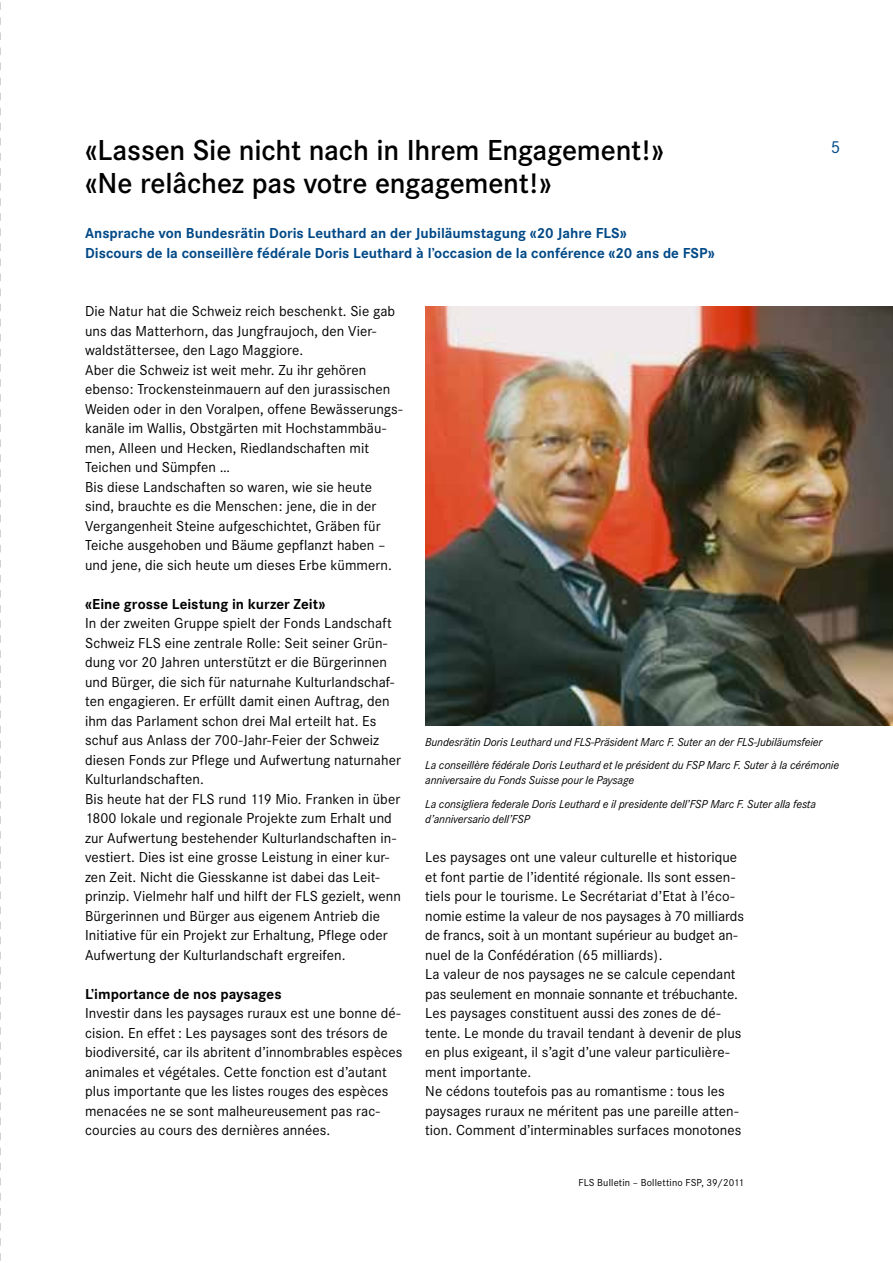
<style>
.page{position:relative;width:893px;height:1263px;background:#fff}
.page>*{position:absolute;margin:0;border:0;box-sizing:border-box;transform-origin:0 0}
.t1{font:600 30px/33px "Corporate S";letter-spacing:-.01em;color:#000}
.t2{font:18px "Corporate S";color:#004987}
.t3{font:15px/19.5px "Corporate S";letter-spacing:.005em;color:#000}
.t4{font:700 15px/19.5px "Corporate S";color:#004987}
.t5{font:700 15px "Corporate S";color:#000}
.t6{font:italic 12px/24px "Corporate S";letter-spacing:-.01em;color:#000}
.t7{font:10.5px "Corporate S";letter-spacing:.015em;color:#000}
</style>
<div class="page">
<img style="left:425px;top:306px;width:468px;height:420px">
<svg style="left:0;top:2px;width:1px;height:1259px"></svg>
<h1 class="t1" style="left:85px;top:134px;width:580px">«Lassen Sie nicht nach in Ihrem Engagement!» «Ne relâchez pas votre engagement!»</h1>
<p class="t4" style="left:85px;top:224px;width:631px">Ansprache von Bundesrätin Doris Leuthard an der Jubiläumstagung «20 Jahre FLS»<br>Discours de la conseillère fédérale Doris Leuthard à l’occasion de la conférence «20 ans de FSP»</p>
<p class="t2" style="left:831px;top:137px;width:11px">5</p>
<p class="t3" style="left:85px;top:302px;width:319px">Die Natur hat die Schweiz reich beschenkt. Sie gab uns das Matterhorn, das Jungfraujoch, den Vier&shy;waldstättersee, den Lago Maggiore.<br>Aber die Schweiz ist weit mehr. Zu ihr gehören ebenso: Trockensteinmauern auf den jurassischen Weiden oder in den Voralpen, offene Bewässerungs&shy;kanäle im Wallis, Obstgärten mit Hochstammbäu&shy;men, Alleen und Hecken, Riedlandschaften mit Teichen und Sümpfen …<br>Bis diese Landschaften so waren, wie sie heute sind, brauchte es die Menschen: jene, die in der Vergangenheit Steine aufgeschichtet, Gräben für Teiche ausgehoben und Bäume gepflanzt haben – und jene, die sich heute um dieses Erbe kümmern.</p>
<p class="t5" style="left:85px;top:595px;width:242px">«Eine grosse Leistung in kurzer Zeit»</p>
<p class="t3" style="left:85px;top:614px;width:317px">In der zweiten Gruppe spielt der Fonds Landschaft Schweiz FLS eine zentrale Rolle: Seit seiner Grün&shy;dung vor 20 Jahren unterstützt er die Bürgerinnen und Bürger, die sich für naturnahe Kulturlandschaf&shy;ten engagieren. Er erfüllt damit einen Auftrag, den ihm das Parlament schon drei Mal erteilt hat. Es schuf aus Anlass der 700-Jahr-Feier der Schweiz diesen Fonds zur Pflege und Aufwertung naturnaher Kulturlandschaften.<br>Bis heute hat der FLS rund 119 Mio. Franken in über 1800 lokale und regionale Projekte zum Erhalt und zur Aufwertung bestehender Kulturlandschaften in&shy;vestiert. Dies ist eine grosse Leistung in einer kur&shy;zen Zeit. Nicht die Giesskanne ist dabei das Leit&shy;prinzip. Vielmehr half und hilft der FLS gezielt, wenn Bürgerinnen und Bürger aus eigenem Antrieb die Initiative für ein Projekt zur Erhaltung, Pflege oder Aufwertung der Kulturlandschaft ergreifen.</p>
<p class="t5" style="left:85px;top:985px;width:198px">L’importance de nos paysages</p>
<p class="t3" style="left:85px;top:1004px;width:319px">Investir dans les paysages ruraux est une bonne dé&shy;cision. En effet : Les paysages sont des trésors de biodiversité, car ils abritent d’innombrables espèces animales et végétales. Cette fonction est d’autant plus importante que les listes rouges des espèces menacées ne se sont malheureusement pas rac&shy;courcies au cours des dernières années.</p>
<p class="t6" style="left:425px;top:730px;width:415px">Bundesrätin Doris Leuthard und FLS-Präsident Marc F. Suter an der FLS-Jubiläumsfeier<br>La conseillère fédérale Doris Leuthard et le président du FSP Marc F. Suter à la cérémonie</p>
<p class="t6" style="left:425px;top:768px;width:392px">anniversaire du Fonds Suisse pour le Paysage<br>La consigliera federale Doris Leuthard e il presidente dell’FSP Marc F. Suter alla festa</p>
<p class="t6" style="left:425px;top:807px;width:106px">d’anniversario dell’FSP</p>
<p class="t3" style="left:425px;top:848px;width:320px">Les paysages ont une valeur culturelle et historique et font partie de l’identité régionale. Ils sont essen&shy;tiels pour le tourisme. Le Secrétariat d’Etat à l’éco&shy;nomie estime la valeur de nos paysages à 70 milliards de francs, soit à un montant supérieur au budget an&shy;nuel de la Confédération (65 milliards).<br>La valeur de nos paysages ne se calcule cependant pas seulement en monnaie sonnante et trébuchante.<br>Les paysages constituent aussi des zones de dé&shy;tente. Le monde du travail tendant à devenir de plus en plus exigeant, il s’agit d’une valeur particulière&shy;ment importante.<br>Ne cédons toutefois pas au romantisme : tous les paysages ruraux ne méritent pas une pareille atten&shy;tion. Comment d’interminables surfaces monotones</p>
<p class="t7" style="left:578px;top:1176px;width:167px">FLS Bulletin – Bollettino FSP, 39/2011</p>
</div>
